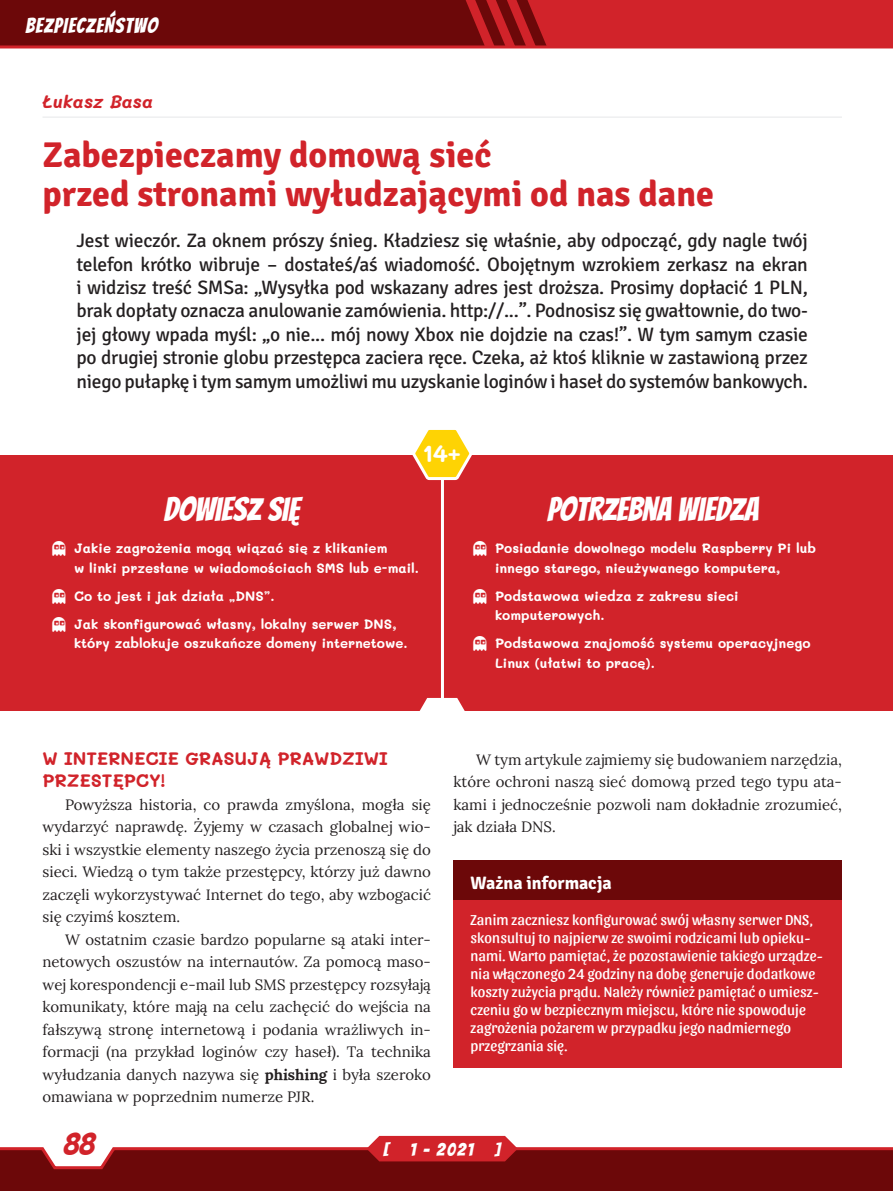
<style>
.page{position:relative;width:893px;height:1191px;background:#fff}
.page>*{position:absolute;margin:0;border:0;box-sizing:border-box;transform-origin:0 0}
.Title_Body{font:700 36px "Signika";color:#d1232a}
.Tytul_-_poczatek_i_k{font:33px "Bangers";color:#fff}
.t1{font:30px "Bangers";color:#d1232a}
.Wiek_czytelnika{font:700 24.3px "Mali";color:#fff}
.t2{font:21px "Bangers";letter-spacing:.05em;color:#fff}
.Lead{font:19.5px/23.4px "Signika";letter-spacing:-.015em;color:#231f20;text-align:justify}
.t3{font:700 18px/22.5px "Mali";letter-spacing:-.01em;color:#d1232a}
.Bezpieczenstwo_-_Zro{font:700 18px "Signika";color:#fff}
.Imie_nazwisko_autora{font:italic 700 18px "Mali";color:#d1232a}
.t4{font:18px "Bangers";color:#fff}
.Body{font:15px/22.5px "Lora";color:#231f20;text-align:justify}
.Ramka_tekst_nIndent{font:15px/18px "Sansita";letter-spacing:.01em;color:#fff}
.Body_sA{font:15px/22.5px "Lora";color:#231f20;text-align:justify}
.t5{font:700 13.5px/19.5px "Mali";color:#fff}
.s1{font-family:"Web Hosting Hub Glyphs";font-weight:400;font-size:15px}
.s2{font-weight:700}
</style>
<div class="page">
<div style="left:547px;top:0;width:346px;height:45px;background:#d1232a"></div>
<svg style="left:0;top:0;width:547px;height:45px;background:#73090b"></svg>
<svg style="left:0;top:1135px;width:893px;height:56px"></svg>
<hr style="left:0;top:45px;width:893px;height:3px;background:#d1232a">
<div style="left:453px;top:860px;width:389px;height:208px;background:#d1232a"></div>
<div style="left:453px;top:860px;width:389px;height:39px;background:#6c0809"></div>
<hr style="left:43px;top:117px;width:799px;height:1px;background:#e6e7e9">
<div style="left:0;top:455px;width:893px;height:256px;background:#d1232a"></div>
<svg style="left:412px;top:429px;width:60px;height:52px"></svg>
<hr style="left:441px;top:478px;width:3px;height:222px;background:#fff">
<svg style="left:419px;top:698px;width:46px;height:13px"></svg>
<h3 class="t2" style="left:26px;top:13px;width:133px">BEZPIECZEŃSTWO</h3>
<p class="Imie_nazwisko_autora" style="left:43px;top:91px;width:112px">Łukasz Basa</p>
<p class="Title_Body" style="left:43px;top:133px;width:450px">Zabezpieczamy domową sieć</p>
<p class="Title_Body" style="left:43px;top:172px;width:673px">przed stronami wyłudzającymi od nas dane</p>
<p class="Lead" style="left:77px;top:229px;width:733px">Jest wieczór. Za oknem prószy śnieg. Kładziesz się właśnie, aby odpocząć, gdy nagle twój telefon krótko wibruje – dostałeś/aś wiadomość. Obojętnym wzrokiem zerkasz na ekran i widzisz treść SMSa: „Wysyłka pod wskazany adres jest droższa. Prosimy dopłacić 1 PLN, brak dopłaty oznacza anulowanie zamówienia. http://...”. Podnosisz się gwałtownie, do two&shy;jej głowy wpada myśl: „o nie... mój nowy Xbox nie dojdzie na czas!”. W tym samym czasie po drugiej stronie globu przestępca zaciera ręce. Czeka, aż ktoś kliknie w zastawioną przez niego pułapkę i tym samym umożliwi mu uzyskanie loginów i haseł do systemów bankowych.</p>
<p class="Wiek_czytelnika" style="left:423px;top:439px;width:40px">14+</p>
<p class="Tytul_-_poczatek_i_k" style="left:164px;top:490px;width:137px">DOWIESZ SIĘ</p>
<p class="t5" style="left:74px;top:539px;width:347px;text-indent:-22px"><span class="s1">օ</span> Jakie zagrożenia mogą wiązać się z klikaniem<br>w linki przesłane w wiadomościach SMS lub e-mail.</p>
<p class="t5" style="left:52px;top:586px;width:225px"><span class="s1">օ</span> Co to jest i jak działa „DNS”.</p>
<p class="t5" style="left:74px;top:614px;width:335px;text-indent:-22px"><span class="s1">օ</span> Jak skonfigurować własny, lokalny serwer DNS, który zablokuje oszukańcze domeny internetowe.</p>
<p class="Tytul_-_poczatek_i_k" style="left:547px;top:490px;width:213px">POTRZEBNA WIEDZA</p>
<p class="t5" style="left:495px;top:539px;width:323px;text-indent:-22px"><span class="s1">օ</span> Posiadanie dowolnego modelu Raspberry Pi lub innego starego, nieużywanego komputera,</p>
<p class="t5" style="left:495px;top:586px;width:245px;text-indent:-22px"><span class="s1">օ</span> Podstawowa wiedza z zakresu sieci komputerowych.</p>
<p class="t5" style="left:495px;top:634px;width:317px;text-indent:-22px"><span class="s1">օ</span> Podstawowa znajomość systemu operacyjnego<br>Linux (ułatwi to pracę).</p>
<p class="t3" style="left:43px;top:747px;width:347px">W INTERNECIE GRASUJĄ PRAWDZIWI<br>PRZESTĘPCY!</p>
<p class="Body" style="left:43px;top:792px;width:390px;text-indent:23px">Powyższa historia, co prawda zmyślona, mogła się wydarzyć naprawdę. Żyjemy w czasach globalnej wio&shy;ski i wszystkie elementy naszego życia przenoszą się do sieci. Wiedzą o tym także przestępcy, którzy już dawno zaczęli wykorzystywać Internet do tego, aby wzbogacić się czyimś kosztem.</p>
<p class="Body" style="left:43px;top:927px;width:390px;text-indent:23px">W ostatnim czasie bardzo popularne są ataki inter&shy;netowych oszustów na internautów. Za pomocą maso&shy;wej korespondencji e-mail lub SMS przestępcy rozsyłają komunikaty, które mają na celu zachęcić do wejścia na fałszywą stronę internetową i podania wrażliwych in&shy;formacji (na przykład loginów czy haseł). Ta technika wyłudzania danych nazywa się <span class="s2">phishing</span> i była szeroko omawiana w poprzednim numerze PJR.</p>
<p class="Body_sA" style="left:453px;top:747px;width:390px;text-indent:22px">W tym artykule zajmiemy się budowaniem narzędzia, które ochroni naszą sieć domową przed tego typu ata&shy;kami i jednocześnie pozwoli nam dokładnie zrozumieć, jak działa DNS.</p>
<p class="Bezpieczenstwo_-_Zro" style="left:470px;top:871px;width:143px">Ważna informacja</p>
<p class="Ramka_tekst_nIndent" style="left:470px;top:910px;width:354px">Zanim zaczniesz konfigurować swój własny serwer DNS, skonsultuj to najpierw ze swoimi rodzicami lub opieku&shy;nami. Warto pamiętać, że pozostawienie takiego urządze&shy;nia włączonego 24 godziny na dobę generuje dodatkowe koszty zużycia prądu. Należy również pamiętać o umiesz&shy;czeniu go w bezpiecznym miejscu, które nie spowoduje zagrożenia pożarem w przypadku jego nadmiernego przegrzania się.</p>
<h3 class="t1" style="left:63px;top:1127px;width:33px">88</h3>
<p class="t4" style="left:383px;top:1138px;width:119px">[ 1 - 2021 ]</p>
</div>
